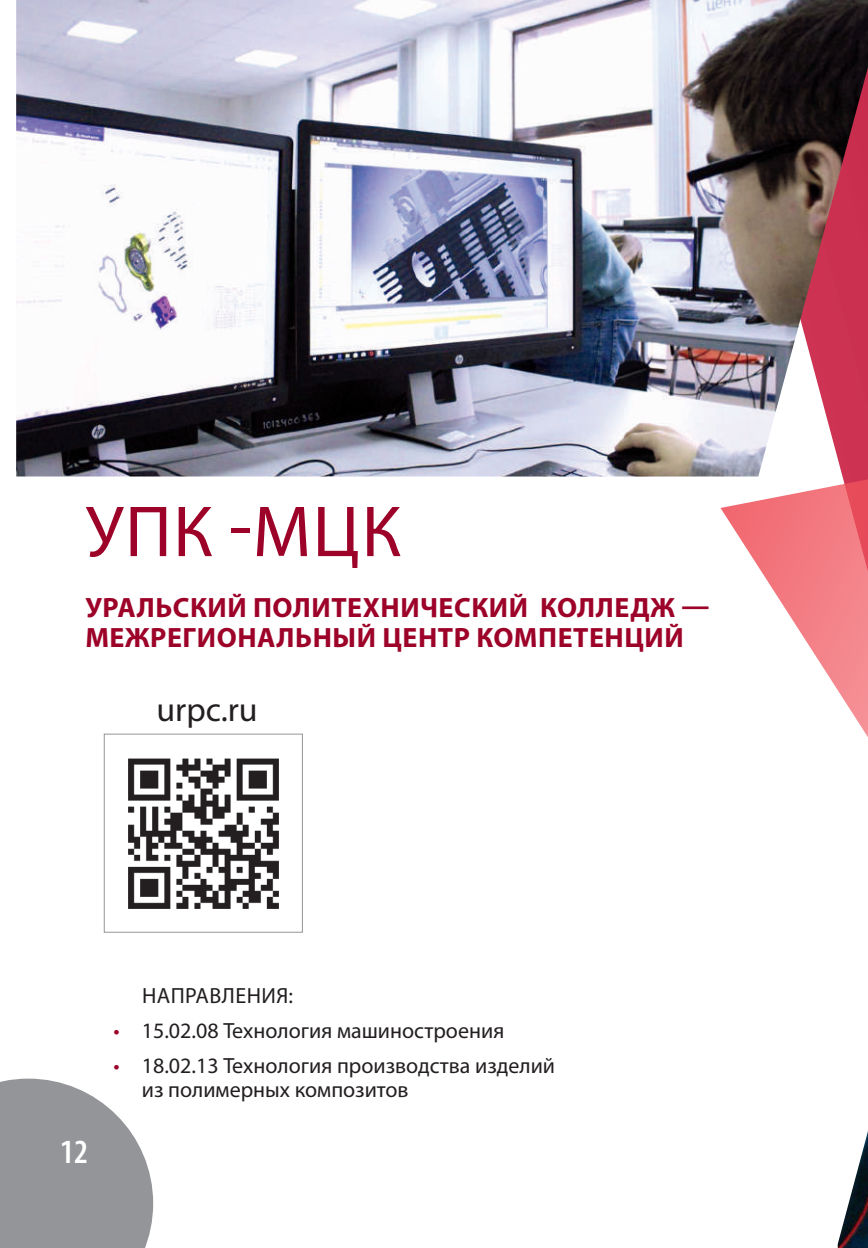
<style>
.page{position:relative;width:868px;height:1248px;background:#fff}
.page>*{position:absolute;margin:0;border:0;box-sizing:border-box;transform-origin:0 0}
.t1{font:72.8px "Myriad Pro";letter-spacing:.02em;color:#9d0228}
.t2{font:34px "Myriad Pro";color:#231f20}
.t3{font:600 condensed 34px "Myriad Pro";color:#fff}
.t4{font:700 28px/30.2px "Myriad Pro";letter-spacing:.02em;color:#9d0228}
.t5{font:22px/23.8px "Myriad Pro";color:#231f20}
.t6{font:22px "Myriad Pro";letter-spacing:.02em;color:#231f20}
.s1{color:#9d0228}
</style>
<div class="page">
<img style="left:128px;top:758px;width:151px;height:151px">
<div style="left:104px;top:733px;width:199px;height:199px;border:1px solid #939598"></div>
<img style="left:16px;top:0;width:851px;height:476px">
<svg style="left:720px;top:346px;width:147px;height:390px"></svg>
<img style="left:837px;top:1135px;width:30px;height:112px">
<svg style="left:0;top:1078px;width:153px;height:169px;background:#a1a3a5"></svg>
<h1 class="t1" style="left:86px;top:486px;width:317px">УПК -МЦК</h1>
<p class="t4" style="left:85px;top:591px;width:625px">УРАЛЬСКИЙ ПОЛИТЕХНИЧЕСКИЙ КОЛЛЕДЖ —<br>МЕЖРЕГИОНАЛЬНЫЙ ЦЕНТР КОМПЕТЕНЦИЙ</p>
<h2 class="t2" style="left:156px;top:688px;width:103px">urpc.ru</h2>
<h2 class="t3" style="left:60px;top:1130px;width:29px">12</h2>
<p class="t6" style="left:142px;top:981px;width:153px">НАПРАВЛЕНИЯ:</p>
<p class="t5" style="left:113px;top:1018px;width:392px"><span class="s1">•</span> 15.02.08 Технология машиностроения</p>
<p class="t5" style="left:142px;top:1053px;width:415px;text-indent:-28px"><span class="s1">•</span> 18.02.13 Технология производства изделий из полимерных композитов</p>
</div>
